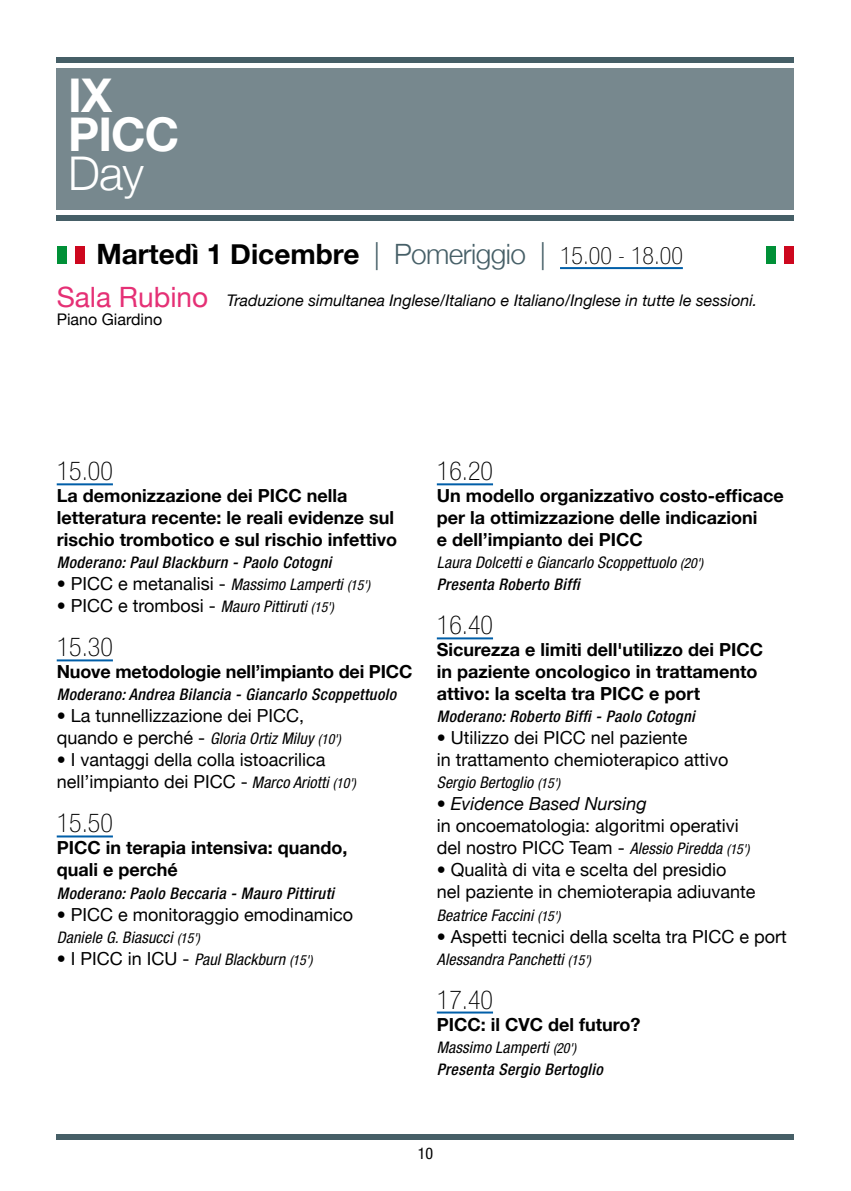
<style>
.page{position:relative;width:851px;height:1191px;background:#fff}
.page>*{position:absolute;margin:0;border:0;box-sizing:border-box;transform-origin:0 0}
.t1{font:700 46.4px/39.4px "Helvetica Neue";letter-spacing:-.02em;color:#fff}
.t2{font:300 46.4px "Helvetica Neue";color:#fff}
.t3{font:700 28px "Helvetica Neue";color:#000}
.t4{font:28px "Helvetica Neue";color:#e53075}
.t5{font:100 condensed 26px "Helvetica Neue";color:#000}
.t6{font:18px/22px "Helvetica Neue";color:#000}
.t7{font:700 18px/22px "Helvetica Neue";color:#000}
.t8{font:italic condensed 16px/22px "Helvetica Neue";letter-spacing:.01em;color:#000}
.t9{font:italic 500 condensed 16px/22px "Helvetica Neue";letter-spacing:.025em;color:#000}
.t10{font:italic 16px "Helvetica Neue";color:#000}
.t11{font:16px "Helvetica Neue";color:#000}
.t12{font:condensed 16px "Helvetica Neue";color:#000}
.s1{font-weight:300;color:#465f67}
.s2{font-weight:100;font-stretch:condensed;font-size:24px}
.s3{font-style:italic;font-stretch:condensed;font-size:16px}
.s4{font-style:italic;font-stretch:condensed;font-size:14px}
.s5{font-style:normal;font-stretch:normal;font-size:18px}
.s6{font-size:14px}
.s7{font-weight:500}
.s8{font-style:italic}
.s9{font-weight:400}
.s10{font-weight:400;font-size:14px}
</style>
<div class="page">
<hr style="left:57px;top:483px;width:56px;height:2px;background:#005ea8">
<hr style="left:57px;top:659px;width:56px;height:2px;background:#005ea8">
<hr style="left:57px;top:835px;width:56px;height:2px;background:#005ea8">
<hr style="left:437px;top:483px;width:56px;height:2px;background:#005ea8">
<hr style="left:437px;top:637px;width:56px;height:2px;background:#005ea8">
<hr style="left:437px;top:1011px;width:56px;height:2px;background:#005ea8">
<div style="left:57px;top:68px;width:737px;height:142px;background:#77888e"></div>
<div style="left:57px;top:215px;width:737px;height:6px;background:#465f67"></div>
<div style="left:57px;top:57px;width:737px;height:5px;background:#465f67"></div>
<hr style="left:560px;top:267px;width:122px;height:2px;background:#005ea8">
<div style="left:57px;top:247px;width:9px;height:17px;background:#009037"></div>
<div style="left:75px;top:247px;width:10px;height:17px;background:#cd071e"></div>
<div style="left:765px;top:247px;width:10px;height:17px;background:#009037"></div>
<div style="left:784px;top:247px;width:10px;height:17px;background:#cd071e"></div>
<div style="left:57px;top:1134px;width:737px;height:6px;background:#465f67"></div>
<h1 class="t1" style="left:68px;top:74px;width:112px">IX<br>PICC</h1>
<h1 class="t2" style="left:68px;top:146px;width:77px">Day</h1>
<h2 class="t3" style="left:96px;top:237px;width:588px">Martedì 1 Dicembre <span class="s1">| Pomeriggio |</span> <span class="s2">15.00 - 18.00</span></h2>
<p class="t10" style="left:227px;top:291px;width:532px">Traduzione simultanea Inglese/Italiano e Italiano/Inglese in tutte le sessioni.</p>
<h2 class="t4" style="left:57px;top:280px;width:153px">Sala Rubino</h2>
<p class="t11" style="left:57px;top:310px;width:107px">Piano Giardino</p>
<h3 class="t5" style="left:57px;top:456px;width:58px">15.00</h3>
<p class="t7" style="left:57px;top:484px;width:342px">La demonizzazione dei PICC nella letteratura recente: le reali evidenze sul rischio trombotico e sul rischio infettivo</p>
<p class="t9" style="left:57px;top:551px;width:276px">Moderano: Paul Blackburn - Paolo Cotogni</p>
<p class="t6" style="left:57px;top:573px;width:315px">• PICC e metanalisi - <span class="s3">Massimo Lamperti</span> <span class="s4">(15')</span></p>
<p class="t6" style="left:57px;top:595px;width:278px">• PICC e trombosi - <span class="s3">Mauro Pittiruti</span> <span class="s4">(15')</span></p>
<h3 class="t5" style="left:57px;top:632px;width:58px">15.30</h3>
<p class="t7" style="left:57px;top:660px;width:357px">Nuove metodologie nell’impianto dei PICC</p>
<p class="t9" style="left:57px;top:683px;width:341px">Moderano: Andrea Bilancia - Giancarlo Scoppettuolo</p>
<p class="t6" style="left:57px;top:705px;width:249px">• La tunnellizzazione dei PICC,</p>
<p class="t8" style="left:57px;top:727px;width:285px"><span class="s5">quando e perché -</span> Gloria Ortiz Miluy <span class="s6">(10')</span></p>
<p class="t6" style="left:57px;top:749px;width:301px">• I vantaggi della colla istoacrilica nell’impianto dei PICC - <span class="s3">Marco Ariotti</span> <span class="s4">(10')</span></p>
<h3 class="t5" style="left:57px;top:808px;width:58px">15.50</h3>
<p class="t7" style="left:57px;top:836px;width:292px">PICC in terapia intensiva: quando, quali e perché</p>
<p class="t9" style="left:57px;top:881px;width:279px">Moderano: Paolo Beccaria - Mauro Pittiruti</p>
<p class="t6" style="left:57px;top:903px;width:298px">• PICC e monitoraggio emodinamico</p>
<p class="t8" style="left:57px;top:925px;width:145px">Daniele G. Biasucci <span class="s6">(15')</span></p>
<p class="t8" style="left:57px;top:947px;width:257px"><span class="s5">• I PICC in ICU -</span> Paul Blackburn <span class="s6">(15')</span></p>
<h3 class="t5" style="left:437px;top:456px;width:58px">16.20</h3>
<p class="t7" style="left:437px;top:484px;width:348px">Un modello organizzativo costo-efficace per la ottimizzazione delle indicazioni<br>e dell’impianto dei PICC</p>
<p class="t8" style="left:437px;top:551px;width:268px">Laura Dolcetti e Giancarlo Scoppettuolo <span class="s6">(20')<br></span><span class="s7">Presenta Roberto Biffi</span></p>
<h3 class="t5" style="left:437px;top:610px;width:58px">16.40</h3>
<p class="t7" style="left:437px;top:638px;width:328px">Sicurezza e limiti dell'utilizzo dei PICC in paziente oncologico in trattamento attivo: la scelta tra PICC e port</p>
<p class="t9" style="left:437px;top:705px;width:259px">Moderano: Roberto Biffi - Paolo Cotogni</p>
<p class="t6" style="left:437px;top:727px;width:293px">• Utilizzo dei PICC nel paziente<br>in trattamento chemioterapico attivo</p>
<p class="t8" style="left:437px;top:771px;width:125px">Sergio Bertoglio <span class="s6">(15')</span></p>
<p class="t6" style="left:437px;top:793px;width:314px">• <span class="s8">Evidence Based Nursing<br></span>in oncoematologia: algoritmi operativi del nostro PICC Team - <span class="s3">Alessio Piredda</span> <span class="s4">(15')</span></p>
<p class="t6" style="left:437px;top:859px;width:320px">• Qualità di vita e scelta del presidio<br>nel paziente in chemioterapia adiuvante</p>
<p class="t8" style="left:437px;top:903px;width:125px">Beatrice Faccini <span class="s6">(15')</span></p>
<p class="t6" style="left:437px;top:925px;width:351px">• Aspetti tecnici della scelta tra PICC e port</p>
<p class="t8" style="left:437px;top:947px;width:155px">Alessandra Panchetti <span class="s6">(15')</span></p>
<h3 class="t5" style="left:437px;top:984px;width:58px">17.40</h3>
<p class="t7" style="left:437px;top:1012px;width:205px">PICC: il CVC del futuro?</p>
<p class="t9" style="left:437px;top:1035px;width:167px"><span class="s9">Massimo Lamperti</span> <span class="s10">(20')<br></span>Presenta Sergio Bertoglio</p>
<p class="t12" style="left:418px;top:1144px;width:17px">10</p>
</div>
